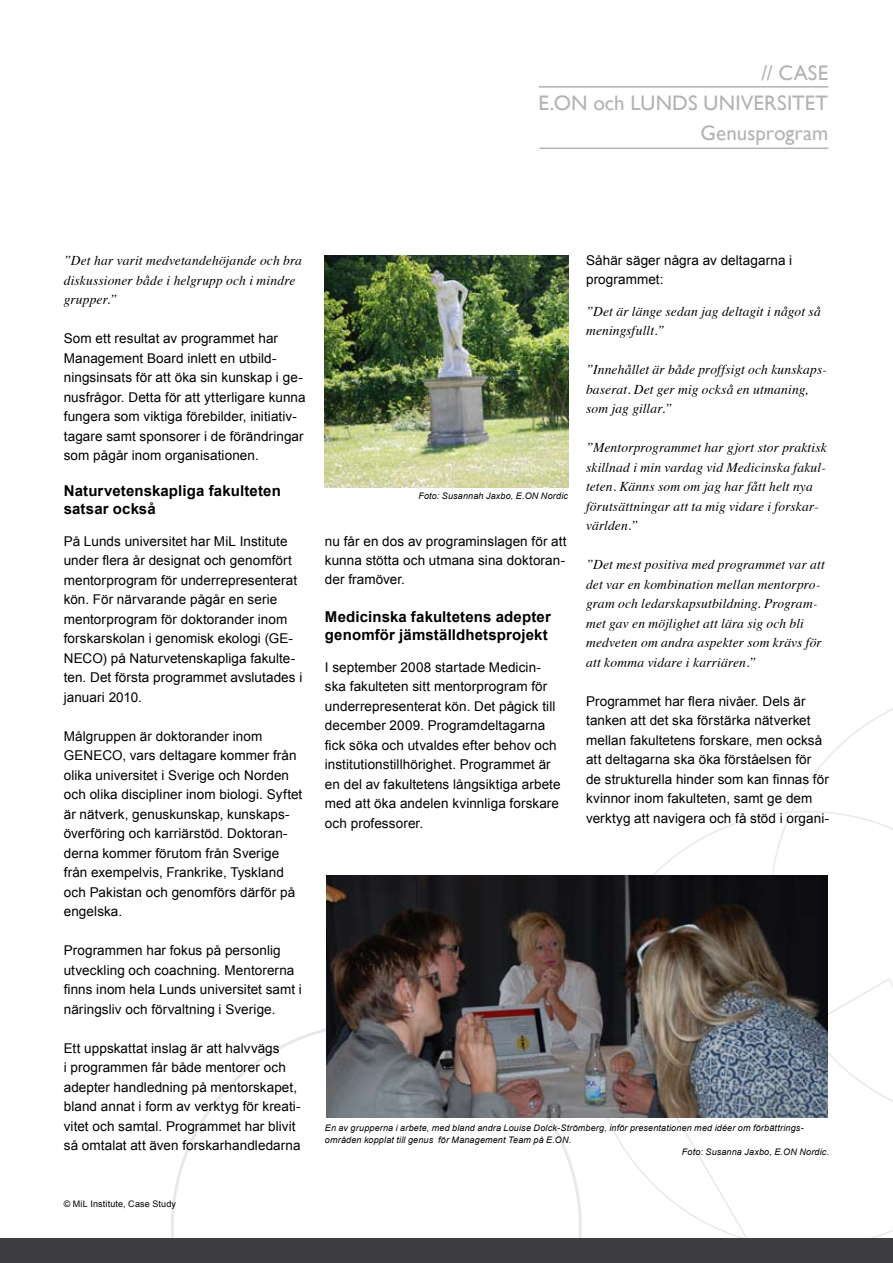
<style>
.page{position:relative;width:893px;height:1263px;background:#fff}
.page>*{position:absolute;margin:0;border:0;box-sizing:border-box;transform-origin:0 0}
.t1{font:21px/30px "Gill Sans";letter-spacing:.005em;color:#b1b3b4;text-align:right}
.t2{font:700 15px/18px "Arial";letter-spacing:.01em;color:#000}
.t3{font:13.5px/19.5px "Arial";letter-spacing:.005em;color:#000}
.t4{font:italic 13.5px/19.5px "Times";letter-spacing:.01em;color:#000}
.t5{font:italic 9px "Arial";letter-spacing:.02em;color:#000}
.t6{font:9px "Arial";letter-spacing:.02em;color:#000}
</style>
<div class="page">
<svg style="left:791px;top:708px;width:102px;height:103px"></svg>
<svg style="left:607px;top:811px;width:286px;height:427px"></svg>
<svg style="left:171px;top:1028px;width:411px;height:210px"></svg>
<div style="left:0;top:1238px;width:893px;height:25px;background:#3e3e40"></div>
<img style="left:326px;top:875px;width:502px;height:243px">
<img style="left:325px;top:255px;width:243px;height:233px">
<hr style="left:539px;top:86px;width:289px;height:2px;background:#b1b3b4">
<hr style="left:539px;top:148px;width:289px;height:1px;background:#b1b3b4">
<h1 class="t1" style="left:539px;top:58px;width:291px">// CASE<br>E.ON och LUNDS UNIVERSITET<br>Genusprogram</h1>
<p class="t4" style="left:64px;top:250px;width:240px">”Det har varit medvetandehöjande och bra diskussioner både i helgrupp och i mindre grupper.”</p>
<p class="t3" style="left:64px;top:329px;width:243px">Som ett resultat av programmet har Management Board inlett en utbild&shy;ningsinsats för att öka sin kunskap i ge&shy;nusfrågor. Detta för att ytterligare kunna fungera som viktiga förebilder, initiativ&shy;tagare samt sponsorer i de förändringar som pågår inom organisationen.</p>
<p class="t2" style="left:64px;top:482px;width:219px">Naturvetenskapliga fakulteten satsar också</p>
<p class="t3" style="left:64px;top:531px;width:240px">På Lunds universitet har MiL Institute under flera år designat och genomfört mentorprogram för underrepresenterat kön. För närvarande pågår en serie mentorprogram för doktorander inom forskarskolan i genomisk ekologi (GE-NECO) på Naturvetenskapliga fakulte&shy;ten. Det första programmet avslutades i januari 2010.</p>
<p class="t3" style="left:64px;top:726px;width:240px">Målgruppen är doktorander inom GENECO, vars deltagare kommer från olika universitet i Sverige och Norden och olika discipliner inom biologi. Syftet är nätverk, genuskunskap, kunskaps&shy;överföring och karriärstöd. Doktoran&shy;derna kommer förutom från Sverige från exempelvis, Frankrike, Tyskland och Pakistan och genomförs därför på engelska.</p>
<p class="t3" style="left:64px;top:941px;width:240px">Programmen har fokus på personlig utveckling och coachning. Mentorerna finns inom hela Lunds universitet samt i näringsliv och förvaltning i Sverige.</p>
<p class="t3" style="left:64px;top:1038px;width:238px">Ett uppskattat inslag är att halvvägs<br>i programmen får både mentorer och adepter handledning på mentorskapet, bland annat i form av verktyg för kreati&shy;vitet och samtal. Programmet har blivit så omtalat att även forskarhandledarna</p>
<p class="t6" style="left:64px;top:1198px;width:114px">© MiL Institute, Case Study</p>
<p class="t5" style="left:418px;top:490px;width:151px">Foto: Susannah Jaxbo, E.ON Nordic</p>
<p class="t3" style="left:325px;top:531px;width:243px;text-align:justify">nu får en dos av programinslagen för att kunna stötta och utmana sina doktoran&shy;der framöver.</p>
<p class="t2" style="left:325px;top:608px;width:227px">Medicinska fakultetens adepter genomför jämställdhetsprojekt</p>
<p class="t3" style="left:325px;top:657px;width:237px">I september 2008 startade Medicin&shy;ska fakulteten sitt mentorprogram för underrepresenterat kön. Det pågick till december 2009. Programdeltagarna fick söka och utvaldes efter behov och institutionstillhörighet. Programmet är en del av fakultetens långsiktiga arbete med att öka andelen kvinnliga forskare och professorer.</p>
<p class="t3" style="left:586px;top:251px;width:208px">Såhär säger några av deltagarna i programmet:</p>
<p class="t4" style="left:586px;top:301px;width:236px">”Det är länge sedan jag deltagit i något så meningsfullt.”</p>
<p class="t4" style="left:586px;top:359px;width:242px">”Innehållet är både proffsigt och kunskaps&shy;baserat. Det ger mig också en utmaning, som jag gillar.”</p>
<p class="t4" style="left:586px;top:437px;width:242px">”Mentorprogrammet har gjort stor praktisk skillnad i min vardag vid Medicinska fakul&shy;teten. Känns som om jag har fått helt nya förutsättningar att ta mig vidare i forskar&shy;världen.”</p>
<p class="t4" style="left:586px;top:554px;width:240px">”Det mest positiva med programmet var att det var en kombination mellan mentorpro&shy;gram och ledarskapsutbildning. Program&shy;met gav en möjlighet att lära sig och bli medveten om andra aspekter som krävs för att komma vidare i karriären.”</p>
<p class="t3" style="left:586px;top:692px;width:245px">Programmet har flera nivåer. Dels är tanken att det ska förstärka nätverket mellan fakultetens forskare, men också att deltagarna ska öka förståelsen för de strukturella hinder som kan finnas för kvinnor inom fakulteten, samt ge dem verktyg att navigera och få stöd i organi-</p>
<p class="t5" style="left:325px;top:1122px;width:480px">En av grupperna i arbete, med bland andra Louise Dolck-Strömberg, inför presentationen med idéer om förbättrings-</p>
<p class="t5" style="left:325px;top:1134px;width:248px">områden kopplat till genus för Management Team på E.ON.</p>
<p class="t5" style="left:682px;top:1146px;width:149px">Foto: Susanna Jaxbo, E.ON Nordic.</p>
</div>
